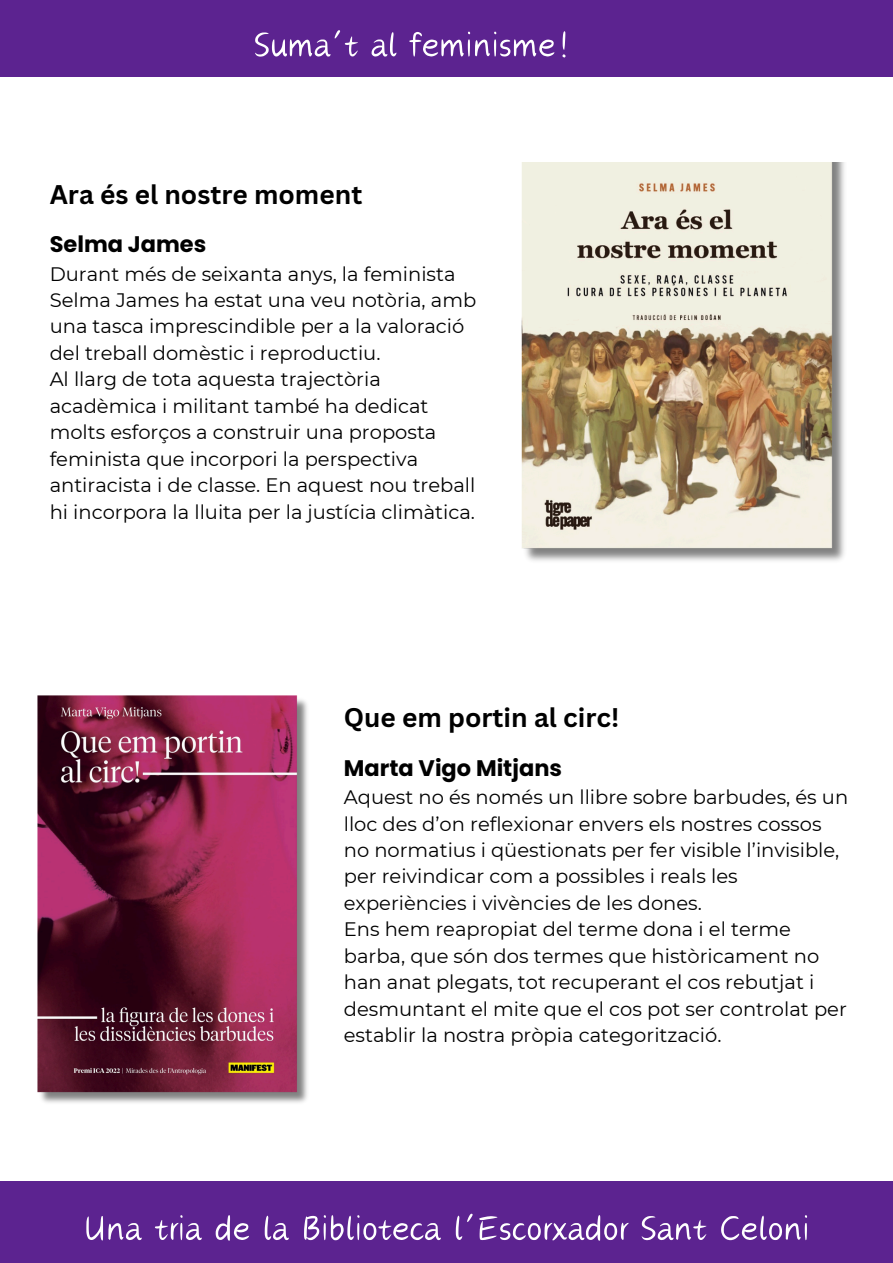
<style>
.page{position:relative;width:893px;height:1263px;background:#fff}
.page>*{position:absolute;margin:0;border:0;box-sizing:border-box;transform-origin:0 0}
.t1{font:50.25px "Canva Breeze";color:#fff}
.t2{font:700 26.25px "Canva Sans";color:#000}
.t3{font:700 22.5px "Poppins";color:#000}
.t4{font:19.5px/26.4px "Montserrat";color:#000}
</style>
<div class="page">
<img style="left:521px;top:163px;width:324px;height:398px">
<img style="left:37px;top:695px;width:270px;height:408px">
<div style="left:0;top:0;width:893px;height:77px;background:#5c2390"></div>
<div style="left:0;top:1181px;width:893px;height:82px;background:#5c2390"></div>
<p class="t1" style="left:253px;top:21px;width:321px">Suma’t al feminisme!</p>
<p class="t2" style="left:50px;top:175px;width:314px">Ara és el nostre moment</p>
<p class="t3" style="left:50px;top:229px;width:158px">Selma James</p>
<p class="t4" style="left:50px;top:260px;width:428px">Durant més de seixanta anys, la feminista Selma James ha estat una veu notòria, amb una tasca imprescindible per a la valoració del treball domèstic i reproductiu.</p>
<p class="t4" style="left:50px;top:366px;width:427px">Al llarg de tota aquesta trajectòria acadèmica i militant també ha dedicat molts esforços a construir una proposta feminista que incorpori la perspectiva antiracista i de classe. En aquest nou treball hi incorpora la lluita per la justícia climàtica.</p>
<h2 class="t2" style="left:344px;top:699px;width:277px">Que em portin al circ!</h2>
<h1 class="t3" style="left:344px;top:752px;width:220px">Marta Vigo Mitjans</h1>
<h2 class="t4" style="left:344px;top:784px;width:506px">Aquest no és només un llibre sobre barbudes, és un lloc des d’on reflexionar envers els nostres cossos no normatius i qüestionats per fer visible l’invisible, per reivindicar com a possibles i reals les experiències i vivències de les dones.</h2>
<p class="t4" style="left:344px;top:916px;width:504px">Ens hem reapropiat del terme dona i el terme barba, que són dos termes que històricament no han anat plegats, tot recuperant el cos rebutjat i desmuntant el mite que el cos pot ser controlat per establir la nostra pròpia categorització.</p>
<p class="t1" style="left:84px;top:1204px;width:727px">Una tria de la Biblioteca l’Escorxador Sant Celoni</p>
</div>
